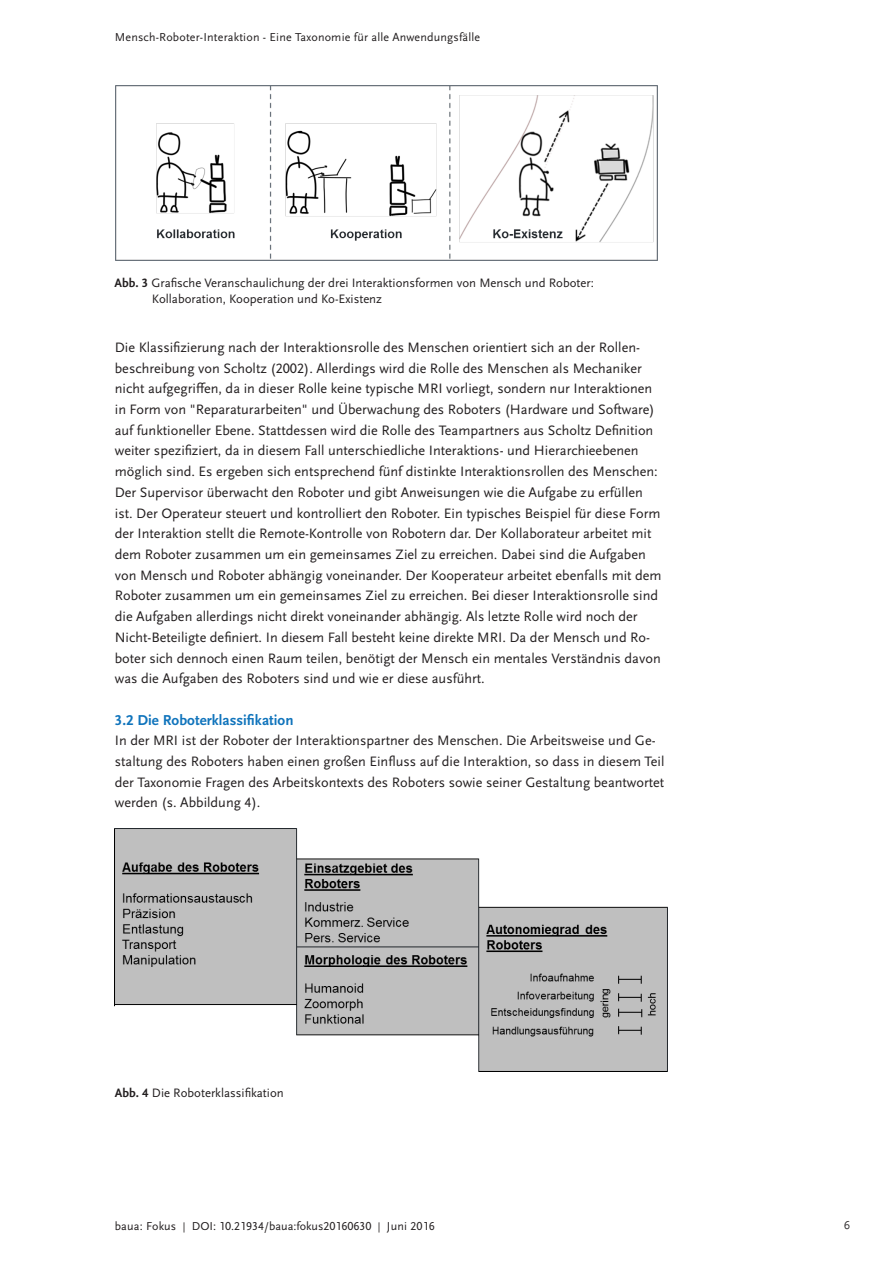
<style>
.page{position:relative;width:893px;height:1263px;background:#fff}
.page>*{position:absolute;margin:0;border:0;box-sizing:border-box;transform-origin:0 0}
._3_ZwHead_2{font:700 15px "Scala Sans Pro";letter-spacing:.005em;color:#1074bc}
._3_Fließ{font:14.25px/20.7px "Scala Sans Pro";color:#231f20}
._6_BU{font:12.75px/16.5px "Scala Sans Pro";color:#231f20}
.t1{font:12px "Scala Sans Pro";letter-spacing:.015em;color:#231f20}
.s1{font-weight:700}
.s2{font-size:10.5px}
</style>
<div class="page">
<img style="left:115px;top:828px;width:553px;height:243px">
<img style="left:115px;top:85px;width:543px;height:175px">
<p class="t1" style="left:115px;top:30px;width:367px">Mensch-Roboter-Interaktion - Eine Taxonomie für alle Anwendungsfälle</p>
<p class="_6_BU" style="left:152px;top:274px;width:444px;text-indent:-38px"><span class="s1">Abb. 3</span> Grafische Veranschaulichung der drei Interaktionsformen von Mensch und Roboter:<br>Kollaboration, Kooperation und Ko-Existenz</p>
<p class="_3_Fließ" style="left:115px;top:337px;width:548px">Die Klassifizierung nach der Interaktionsrolle des Menschen orientiert sich an der Rollen&shy;beschreibung von Scholtz (2002). Allerdings wird die Rolle des Menschen als Mechaniker nicht aufgegriffen, da in dieser Rolle keine typische MRI vorliegt, sondern nur Interaktionen in Form von "Reparaturarbeiten" und Überwachung des Roboters (Hardware und Software) auf funktioneller Ebene. Stattdessen wird die Rolle des Teampartners aus Scholtz Definition weiter spezifiziert, da in diesem Fall unterschiedliche Interaktions- und Hierarchieebenen möglich sind. Es ergeben sich entsprechend fünf distinkte Interaktionsrollen des Menschen:<br>Der Supervisor überwacht den Roboter und gibt Anweisungen wie die Aufgabe zu erfüllen ist. Der Operateur steuert und kontrolliert den Roboter. Ein typisches Beispiel für diese Form der Interaktion stellt die Remote-Kontrolle von Robotern dar. Der Kollaborateur arbeitet mit dem Roboter zusammen um ein gemeinsames Ziel zu erreichen. Dabei sind die Aufgaben von Mensch und Roboter abhängig voneinander. Der Kooperateur arbeitet ebenfalls mit dem Roboter zusammen um ein gemeinsames Ziel zu erreichen. Bei dieser Interaktionsrolle sind die Aufgaben allerdings nicht direkt voneinander abhängig. Als letzte Rolle wird noch der Nicht-Beteiligte definiert. In diesem Fall besteht keine direkte MRI. Da der Mensch und Ro&shy;boter sich dennoch einen Raum teilen, benötigt der Mensch ein mentales Verständnis davon was die Aufgaben des Roboters sind und wie er diese ausführt.</p>
<p class="_3_ZwHead_2" style="left:115px;top:711px;width:180px">3.2 Die Roboterklassifikation</p>
<p class="_3_Fließ" style="left:115px;top:730px;width:551px">In der MRI ist der Roboter der Interaktionspartner des Menschen. Die Arbeitsweise und Ge&shy;staltung des Roboters haben einen großen Einfluss auf die Interaktion, so dass in diesem Teil der Taxonomie Fragen des Arbeitskontexts des Roboters sowie seiner Gestaltung beantwortet werden (s. Abbildung 4).</p>
<p class="_6_BU" style="left:115px;top:1085px;width:170px"><span class="s1">Abb. 4</span> Die Roboterklassifikation</p>
<p class="t1" style="left:115px;top:1219px;width:322px">baua: Fokus <span class="s2">|</span> DOI: 10.21934/baua:fokus20160630 <span class="s2">|</span> Juni 2016</p>
<p class="t1" style="left:844px;top:1218px;width:8px">6</p>
</div>
